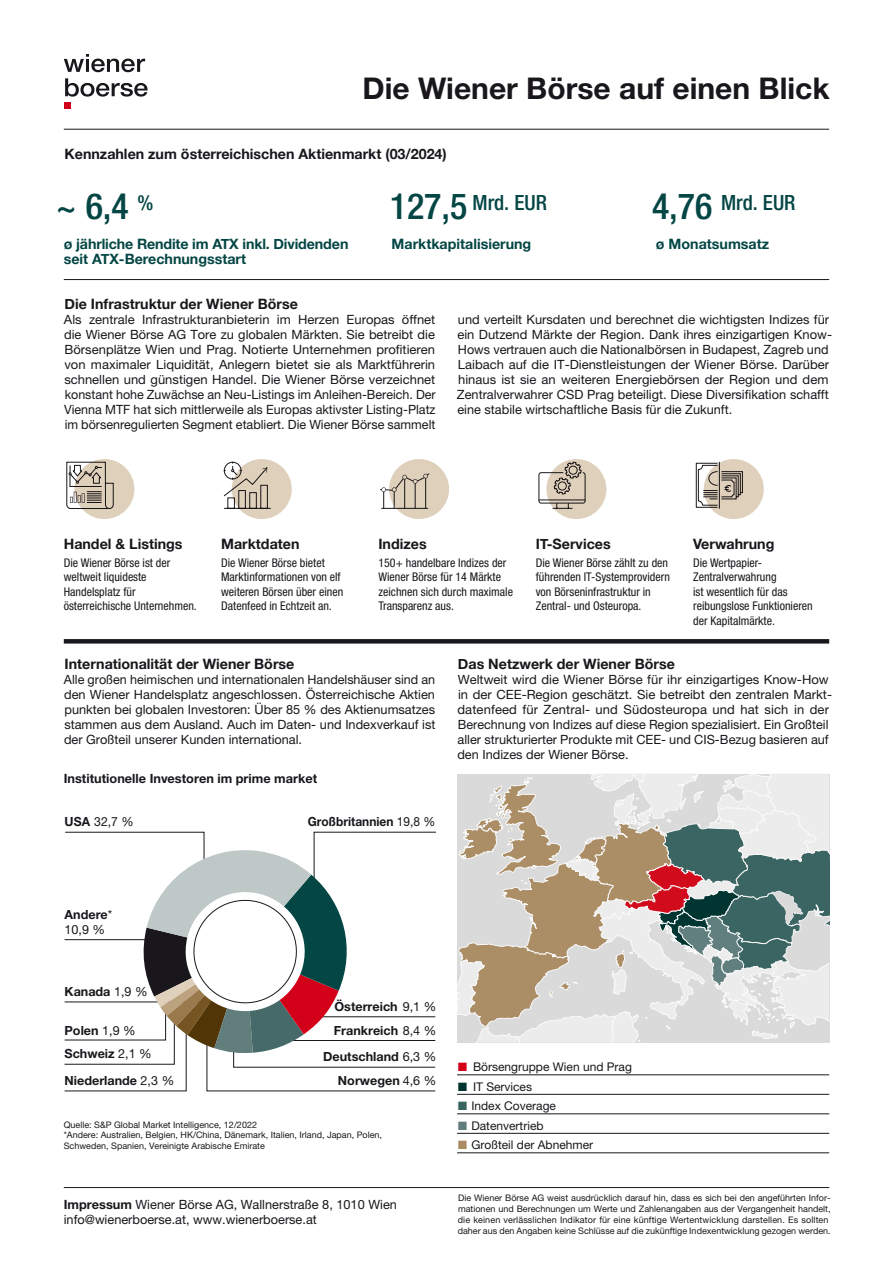
<style>
.page{position:relative;width:893px;height:1263px;background:#fff}
.page>*{position:absolute;margin:0;border:0;box-sizing:border-box;transform-origin:0 0}
.t1{font:500 condensed 36px "Helvetica Neue LT Pro";color:#044644}
.t2{font:700 30px "Helvetica Neue LT Pro";color:#1a171c}
.t3{font:500 condensed 21px "Helvetica Neue LT Pro";color:#044644}
.t4{font:700 14.25px "Helvetica Neue";color:#1a171c}
.t5{font:700 14.25px/15px "Helvetica Neue";color:#044644}
.t6{font:12.75px/15px "Helvetica Neue LT Pro";color:#1a171c}
.t7{font:700 12.75px "Helvetica Neue LT Pro";color:#1a171c}
.t8{font:700 12.6px/23.7px "Helvetica Neue LT Pro";color:#1a171c}
.t9{font:700 12.6px "Helvetica Neue LT Pro";color:#1a171c;scale:.95 1}
.t10{font:12.6px "Helvetica Neue LT Pro";color:#1a171c}
.t11{font:condensed 12px/14.4px "Helvetica Neue LT Pro";color:#1a171c}
.t12{font:12px "Helvetica Neue LT Pro";color:#1a171c}
.t13{font:9px/10.8px "Helvetica Neue LT Pro";color:#1a171c}
.s1{font-size:36px}
.s2{font-weight:700}
.s3{font-weight:400}
.s4{font-family:"Arial";font-size:18px;color:#d20019}
.s5{font-family:"Arial";font-size:18px;color:#003531}
.s6{font-family:"Arial";font-size:18px;color:#3a6461}
.s7{font-family:"Arial";font-size:18px;color:#617e7c}
.s8{font-family:"Arial";font-size:18px;color:#a98c62}
</style>
<div class="page">
<hr style="left:64px;top:1187px;width:765px;height:1px;background:#1a171c">
<div style="left:64px;top:639px;width:765px;height:5px;background:#1a171c"></div>
<hr style="left:64px;top:129px;width:765px;height:1px;background:#1a171c">
<hr style="left:64px;top:279px;width:765px;height:1px;background:#1a171c">
<div style="left:74px;top:459px;width:60px;height:60px;background:#dfd0bc;border-radius:50%"></div>
<div style="left:232px;top:459px;width:60px;height:60px;background:#dfd0bc;border-radius:50%"></div>
<div style="left:389px;top:459px;width:60px;height:60px;background:#dfd0bc;border-radius:50%"></div>
<div style="left:546px;top:459px;width:60px;height:60px;background:#dfd0bc;border-radius:50%"></div>
<div style="left:704px;top:459px;width:60px;height:60px;background:#dfd0bc;border-radius:50%"></div>
<svg style="left:394px;top:459px;width:37px;height:52px"></svg>
<svg style="left:380px;top:473px;width:50px;height:36px"></svg>
<svg style="left:554px;top:459px;width:34px;height:52px"></svg>
<svg style="left:538px;top:462px;width:48px;height:47px"></svg>
<svg style="left:695px;top:459px;width:51px;height:52px"></svg>
<svg style="left:696px;top:462px;width:47px;height:47px"></svg>
<svg style="left:230px;top:459px;width:44px;height:52px"></svg>
<svg style="left:223px;top:462px;width:48px;height:47px"></svg>
<svg style="left:66px;top:459px;width:50px;height:53px"></svg>
<svg style="left:66px;top:462px;width:48px;height:47px"></svg>
<hr style="left:457px;top:1074px;width:372px;height:1px;background:#1a171c">
<hr style="left:457px;top:1094px;width:372px;height:1px;background:#1a171c">
<hr style="left:457px;top:1113px;width:372px;height:1px;background:#1a171c">
<hr style="left:457px;top:1133px;width:372px;height:1px;background:#1a171c">
<hr style="left:457px;top:1152px;width:372px;height:1px;background:#1a171c">
<svg style="left:64px;top:831px;width:372px;height:261px"></svg>
<div style="left:64px;top:103px;width:7px;height:6px;background:#d20019"></div>
<svg style="left:65px;top:78px;width:83px;height:19px"></svg>
<svg style="left:64px;top:54px;width:81px;height:18px"></svg>
<svg style="left:457px;top:774px;width:372px;height:268px;background:#c0bdb7"></svg>
<h2 class="t2" style="left:362px;top:70px;width:469px">Die Wiener Börse auf einen Blick</h2>
<p class="t4" style="left:65px;top:143px;width:384px">Kennzahlen zum österreichischen Aktienmarkt (03/2024)</p>
<h1 class="t1" style="left:55px;top:185px;width:100px">~ 6,4 <sup>%</sup></h1>
<h3 class="t3" style="left:390px;top:190px;width:159px"><span class="s1">127,5</span> Mrd. EUR</h3>
<h3 class="t3" style="left:652px;top:190px;width:145px"><span class="s1">4,76</span> Mrd. EUR</h3>
<p class="t5" style="left:64px;top:237px;width:286px">ø jährliche Rendite im ATX inkl. Dividenden seit ATX-Berechnungsstart</p>
<p class="t5" style="left:392px;top:237px;width:141px">Marktkapitalisierung</p>
<p class="t5" style="left:656px;top:237px;width:115px">ø Monatsumsatz</p>
<p class="t4" style="left:65px;top:293px;width:235px">Die Infrastruktur der Wiener Börse</p>
<p class="t6" style="left:64px;top:312px;width:373px;text-align:justify">Als zentrale Infrastrukturanbieterin im Herzen Europas öffnet die Wiener Börse AG Tore zu globalen Märkten. Sie betreibt die Börsenplätze Wien und Prag. Notierte Unternehmen profitieren von maximaler Liquidität, Anlegern bietet sie als Marktführerin schnellen und günstigen Handel. Die Wiener Börse verzeichnet konstant hohe Zuwächse an Neu-Listings im Anleihen-Bereich. Der Vienna MTF hat sich mittlerweile als Europas aktivster Listing-Platz im börsenregulierten Segment etabliert. Die Wiener Börse sammelt</p>
<p class="t6" style="left:457px;top:312px;width:377px">und verteilt Kursdaten und berechnet die wichtigsten Indizes für ein Dutzend Märkte der Region. Dank ihres einzigartigen Know-Hows vertrauen auch die Nationalbörsen in Budapest, Zagreb und Laibach auf die IT-Dienstleistungen der Wiener Börse. Darüber hinaus ist sie an weiteren Energiebörsen der Region und dem Zentralverwahrer CSD Prag beteiligt. Diese Diversifikation schafft eine stabile wirtschaftliche Basis für die Zukunft.</p>
<p class="t4" style="left:64px;top:533px;width:120px">Handel &amp; Listings</p>
<p class="t4" style="left:221px;top:533px;width:80px">Marktdaten</p>
<p class="t4" style="left:378px;top:533px;width:50px">Indizes</p>
<p class="t4" style="left:536px;top:533px;width:76px">IT-Services</p>
<p class="t4" style="left:693px;top:533px;width:83px">Verwahrung</p>
<p class="t11" style="left:64px;top:555px;width:135px">Die Wiener Börse ist der weltweit liquideste<br>Handelsplatz für österreichische Unternehmen.</p>
<p class="t11" style="left:221px;top:555px;width:124px">Die Wiener Börse bietet<br>Marktinformationen von elf weiteren Börsen über einen<br>Datenfeed in Echtzeit an.</p>
<p class="t11" style="left:378px;top:555px;width:136px">150+ handelbare Indizes der<br>Wiener Börse für 14 Märkte zeichnen sich durch maximale<br>Transparenz aus.</p>
<p class="t11" style="left:536px;top:555px;width:136px">Die Wiener Börse zählt zu den führenden IT-Systemprovidern von Börseninfrastruktur in<br>Zentral- und Osteuropa.</p>
<p class="t11" style="left:693px;top:555px;width:121px">Die Wertpapier-<br>Zentralverwahrung<br>ist wesentlich für das reibungslose Funktionieren der Kapitalmärkte.</p>
<p class="t4" style="left:65px;top:653px;width:231px">Internationalität der Wiener Börse</p>
<p class="t6" style="left:64px;top:672px;width:373px;text-align:justify">Alle großen heimischen und internationalen Handelshäuser sind an den Wiener Handelsplatz angeschlossen. Österreichische Aktien punkten bei globalen Investoren: Über 85 % des Aktienumsatzes stammen aus dem Ausland. Auch im Daten- und Indexverkauf ist der Großteil unserer Kunden international.</p>
<p class="t7" style="left:64px;top:771px;width:255px">Institutionelle Investoren im prime market</p>
<p class="t10" style="left:65px;top:814px;width:71px"><span class="s2">USA</span> 32,7 %</p>
<p class="t9" style="left:308px;top:814px;width:136px">Großbritannien <span class="s3">19,8 %</span></p>
<p class="t4" style="left:458px;top:653px;width:218px">Das Netzwerk der Wiener Börse</p>
<p class="t6" style="left:457px;top:672px;width:376px">Weltweit wird die Wiener Börse für ihr einzigartiges Know-How in der CEE-Region geschätzt. Sie betreibt den zentralen Markt&shy;datenfeed für Zentral- und Südosteuropa und hat sich in der Berechnung von Indizes auf diese Region spezialisiert. Ein Großteil aller strukturierter Produkte mit CEE- und CIS-Bezug basieren auf den Indizes der Wiener Börse.</p>
<p class="t8" style="left:65px;top:907px;width:49px;line-height:14.9px">Andere<span class="s3">*<br>10,9 %</span></p>
<p class="t8" style="left:65px;top:979px;width:85px">Kanada <span class="s3">1,9 %</span></p>
<p class="t8" style="left:65px;top:1018px;width:89px">Polen <span class="s3">1,9 %<br></span>Schweiz <span class="s3">2,1 %</span></p>
<p class="t8" style="left:65px;top:1068px;width:111px">Niederlande <span class="s3">2,3 %</span></p>
<p class="t8" style="left:338px;top:1068px;width:100px">Norwegen <span class="s3">4,6 %</span></p>
<p class="t8" style="left:334px;top:994px;width:103px">Österreich <span class="s3">9,1 %</span></p>
<p class="t8" style="left:334px;top:1018px;width:104px">Frankreich <span class="s3">8,4 %</span></p>
<p class="t8" style="left:323px;top:1045px;width:115px">Deutschland <span class="s3">6,3 %</span></p>
<p class="t13" style="left:64px;top:1119px;width:320px">Quelle: S&amp;P Global Market Intelligence, 12/2022<br>*Andere: Australien, Belgien, HK/China, Dänemark, Italien, Irland, Japan, Polen,<br>Schweden, Spanien, Vereinigte Arabische Emirate</p>
<p class="t6" style="left:64px;top:1197px;width:335px"><span class="s2">Impressum</span> Wiener Börse AG, Wallnerstraße 8, 1010 Wien info@wienerboerse.at, www.wienerboerse.at</p>
<p class="t12" style="left:457px;top:1060px;width:176px"><span class="s4">■</span> Börsengruppe Wien und Prag</p>
<p class="t12" style="left:457px;top:1079px;width:76px"><span class="s5">■</span> IT Services</p>
<p class="t12" style="left:457px;top:1099px;width:100px"><span class="s6">■</span> Index Coverage</p>
<p class="t12" style="left:457px;top:1118px;width:88px"><span class="s7">■</span> Datenvertrieb</p>
<p class="t12" style="left:457px;top:1138px;width:138px"><span class="s8">■</span> Großteil der Abnehmer</p>
<p class="t13" style="left:458px;top:1193px;width:374px">Die Wiener Börse AG weist ausdrücklich darauf hin, dass es sich bei den angeführten Infor&shy;mationen und Berechnungen um Werte und Zahlenangaben aus der Vergangenheit handelt, die keinen verlässlichen Indikator für eine künftige Wertentwicklung darstellen. Es sollten daher aus den Angaben keine Schlüsse auf die zukünftige Indexentwicklung gezogen werden.</p>
</div>
